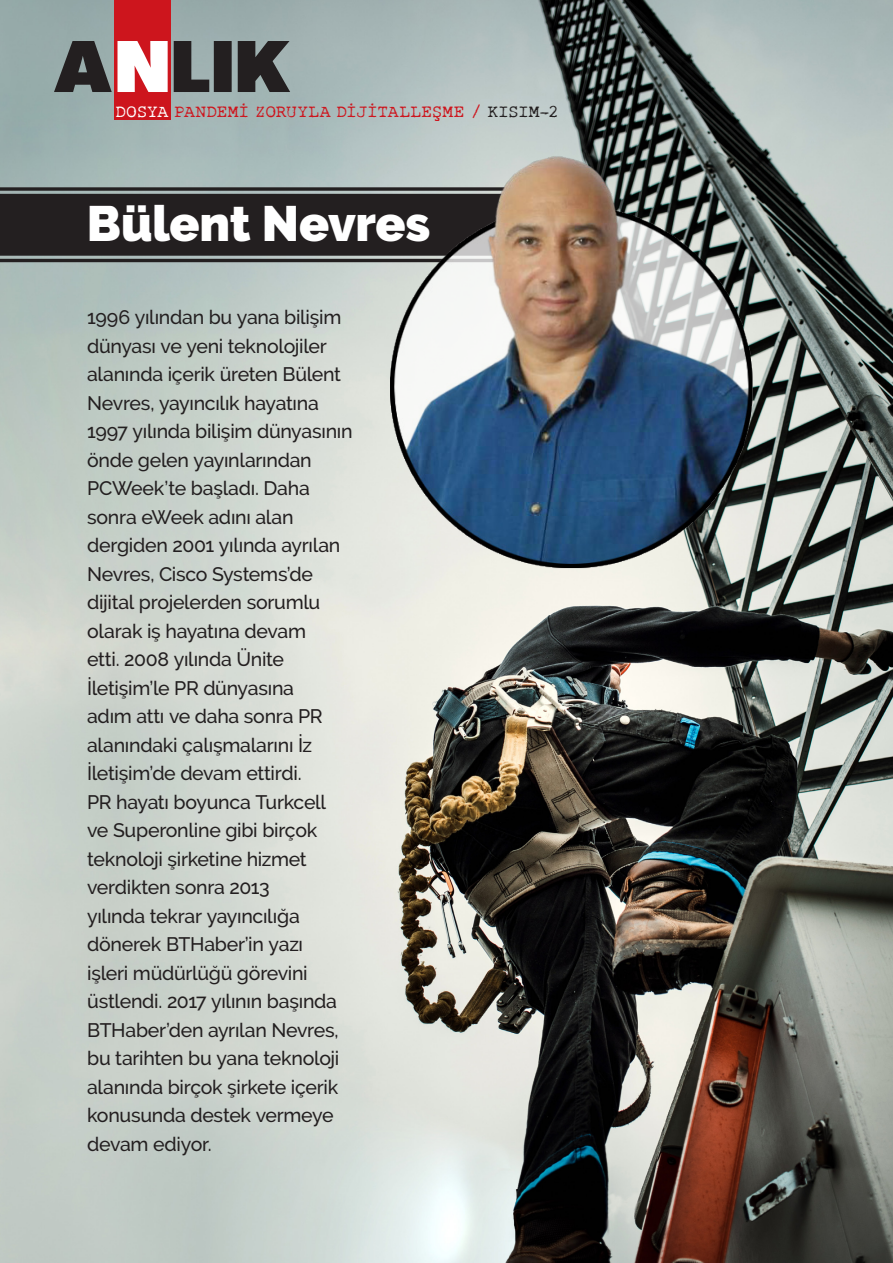
<style>
.page{position:relative;width:893px;height:1263px;background:#fff}
.page>*{position:absolute;margin:0;border:0;box-sizing:border-box;transform-origin:0 0}
.t1{font:900 49.5px "Raleway";letter-spacing:-.005em;color:#fff}
.t2{font:500 19.5px/28.5px "Raleway";letter-spacing:-.015em;color:#231f20}
.t3{font:18px "Rough Typewriter";letter-spacing:-.01em;color:#cd151d}
.s1{color:#fff}
.s2{color:#231f20}
</style>
<div class="page">
<img style="left:0;top:0;width:893px;height:1263px">
<div style="left:114px;top:0;width:56px;height:120px;background:#cd151d"></div>
<svg style="left:174px;top:41px;width:116px;height:51px;background:#4b4e4f"></svg>
<svg style="left:54px;top:41px;width:114px;height:51px;background:#9f9192"></svg>
<svg style="left:0;top:187px;width:356px;height:75px;background:#2f2c2d"></svg>
<img style="left:356px;top:147px;width:435px;height:429px">
<p class="t3" style="left:115px;top:101px;width:445px"><span class="s1">DOSYA</span> PANDEMİ ZORUYLA DİJİTALLEŞME / <span class="s2">KISIM-2</span></p>
<p class="t1" style="left:87px;top:195px;width:345px">Bülent Nevres</p>
<p class="t2" style="left:87px;top:303px;width:267px">1996 yılından bu yana bilişim dünyası ve yeni teknolojiler alanında içerik üreten Bülent<br>Nevres, yayıncılık hayatına<br>1997 yılında bilişim dünyasının önde gelen yayınlarından<br>PCWeek’te başladı. Daha sonra eWeek adını alan dergiden 2001 yılında ayrılan<br>Nevres, Cisco Systems’de dijital projelerden sorumlu olarak iş hayatına devam<br>etti. 2008 yılında Ünite<br>İletişim’le PR dünyasına<br>adım attı ve daha sonra PR alanındaki çalışmalarını İz<br>İletişim’de devam ettirdi.<br>PR hayatı boyunca Turkcell<br>ve Superonline gibi birçok teknoloji şirketine hizmet verdikten sonra 2013<br>yılında tekrar yayıncılığa dönerek BTHaber’in yazı<br>işleri müdürlüğü görevini üstlendi. 2017 yılının başında<br>BTHaber’den ayrılan Nevres, bu tarihten bu yana teknoloji alanında birçok şirkete içerik konusunda destek vermeye devam ediyor.</p>
</div>
